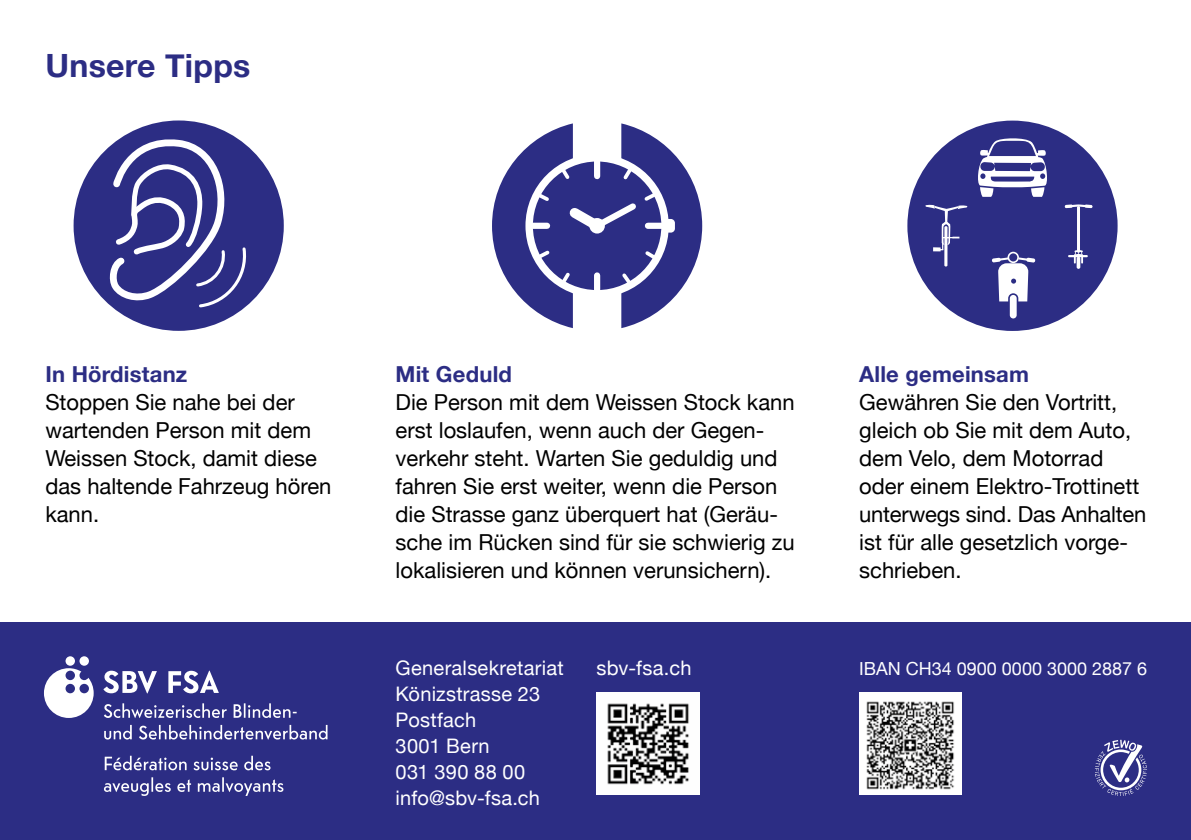
<style>
.page{position:relative;width:1191px;height:840px;background:#fff}
.page>*{position:absolute;margin:0;border:0;box-sizing:border-box;transform-origin:0 0}
.t1{font:700 32px "Helvetica Neue";letter-spacing:.01em;color:#2c2d84}
.t2{font:22px/28px "Helvetica Neue";color:#000}
.t3{font:700 22px "Helvetica Neue";letter-spacing:.01em;color:#2c2d84}
.t4{font:20px "Helvetica Neue";letter-spacing:.015em;color:#fff}
.t5{font:18px "Helvetica Neue";color:#fff}
</style>
<div class="page">
<div style="left:907px;top:120px;width:210px;height:211px;background:#2c2d84;border-radius:50%"></div>
<svg style="left:925px;top:204px;width:42px;height:47px"></svg>
<hr style="left:944px;top:226px;width:3px;height:40px;background:#fff">
<hr style="left:1077px;top:206px;width:3px;height:47px;background:#fff">
<svg style="left:1076px;top:256px;width:4px;height:13px"></svg>
<svg style="left:1064px;top:204px;width:28px;height:4px"></svg>
<svg style="left:1068px;top:250px;width:19px;height:13px"></svg>
<div style="left:1009px;top:295px;width:7px;height:23px;background:#fff;border-radius:3px"></div>
<svg style="left:992px;top:251px;width:43px;height:50px"></svg>
<svg style="left:978px;top:138px;width:69px;height:59px"></svg>
<div style="left:74px;top:120px;width:210px;height:210px;background:#2c2d84;border-radius:50%"></div>
<svg style="left:102px;top:137px;width:146px;height:172px"></svg>
<svg style="left:492px;top:123px;width:210px;height:205px"></svg>
<div style="left:0;top:622px;width:1191px;height:217px;background:#2c2d84"></div>
<svg style="left:44px;top:656px;width:50px;height:61px"></svg>
<svg style="left:103px;top:670px;width:54px;height:23px"></svg>
<svg style="left:104px;top:703px;width:123px;height:14px"></svg>
<svg style="left:234px;top:703px;width:63px;height:14px"></svg>
<svg style="left:104px;top:724px;width:28px;height:15px"></svg>
<svg style="left:139px;top:724px;width:188px;height:15px"></svg>
<svg style="left:105px;top:755px;width:82px;height:15px"></svg>
<svg style="left:194px;top:757px;width:44px;height:13px"></svg>
<svg style="left:244px;top:755px;width:26px;height:15px"></svg>
<svg style="left:104px;top:777px;width:67px;height:18px"></svg>
<svg style="left:177px;top:779px;width:14px;height:12px"></svg>
<svg style="left:198px;top:777px;width:85px;height:18px"></svg>
<svg style="left:168px;top:670px;width:51px;height:23px"></svg>
<div style="left:859px;top:692px;width:102px;height:102px;background:#fff"></div>
<img style="left:866px;top:701px;width:88px;height:88px">
<img style="left:597px;top:692px;width:102px;height:102px">
<svg style="left:1095px;top:739px;width:52px;height:56px"></svg>
<p class="t1" style="left:45px;top:40px;width:206px">Unsere Tipps</p>
<p class="t3" style="left:45px;top:356px;width:143px">In Hördistanz</p>
<p class="t2" style="left:45px;top:389px;width:288px">Stoppen Sie nahe bei der wartenden Person mit dem<br>Weissen Stock, damit diese das haltende Fahrzeug hören kann.</p>
<p class="t3" style="left:395px;top:356px;width:118px">Mit Geduld</p>
<p class="t2" style="left:395px;top:389px;width:400px">Die Person mit dem Weissen Stock kann erst loslaufen, wenn auch der Gegen&shy;verkehr steht. Warten Sie geduldig und fahren Sie erst weiter, wenn die Person die Strasse ganz überquert hat (Geräu&shy;sche im Rücken sind für sie schwierig zu lokalisieren und können verunsichern).</p>
<p class="t3" style="left:859px;top:356px;width:171px">Alle gemeinsam</p>
<p class="t2" style="left:859px;top:389px;width:289px">Gewähren Sie den Vortritt, gleich ob Sie mit dem Auto, dem Velo, dem Motorrad oder einem Elektro-Trottinett unterwegs sind. Das Anhalten ist für alle gesetzlich vorge&shy;schrieben.</p>
<p class="t4" style="left:395px;top:652px;width:170px">Generalsekretariat</p>
<p class="t5" style="left:859px;top:655px;width:289px">IBAN CH34 0900 0000 3000 2887 6</p>
<p class="t4" style="left:395px;top:678px;width:146px">Könizstrasse 23</p>
<p class="t4" style="left:395px;top:704px;width:82px">Postfach</p>
<p class="t4" style="left:395px;top:730px;width:95px">3001 Bern</p>
<p class="t4" style="left:395px;top:756px;width:131px">031 390 88 00</p>
<p class="t4" style="left:395px;top:782px;width:146px">info@sbv-fsa.ch</p>
<p class="t4" style="left:596px;top:653px;width:96px">sbv-fsa.ch</p>
</div>
